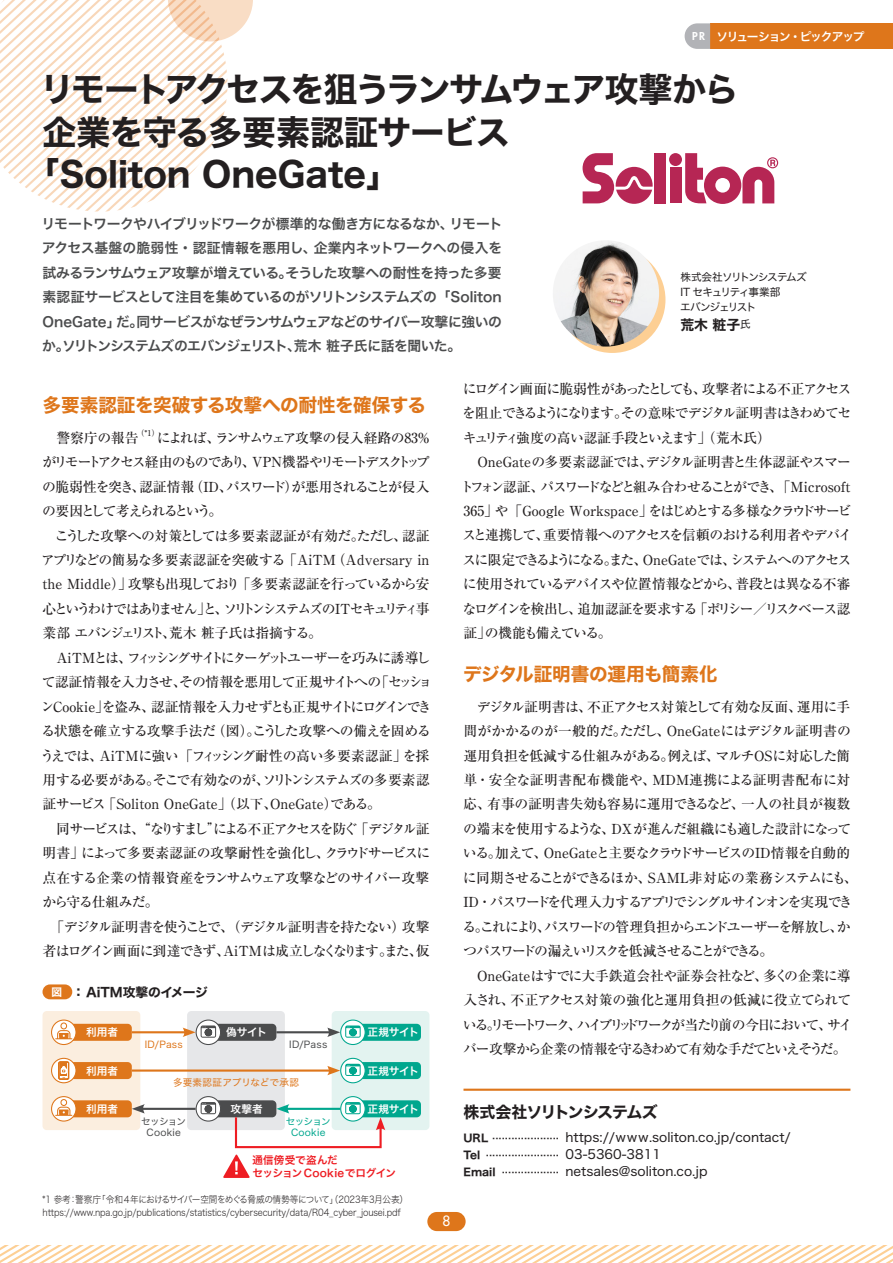
<style>
.page{position:relative;width:893px;height:1263px;background:#fff}
.page>*{position:absolute;margin:0;border:0;box-sizing:border-box;transform-origin:0 0}
.t1{font:34.05px "Hiragino Sans W7";letter-spacing:-.075em;color:#231f20}
.t2{font:34.05px "Hiragino Sans W7";color:#231f20}
.t3{font:34.05px "Hiragino Sans W7";letter-spacing:-.025em;color:#231f20}
.t4{font:18.6px "Hiragino Sans W7";letter-spacing:-.01em;color:#de761b}
.t5{font:15.9px "Hiragino Sans W7";letter-spacing:-.06em;color:#231f20}
.t6{font:500 13.8px/24.5px "Ryumin Pro";letter-spacing:-.08em;color:#231f20}
.t7{font:13.8px/24.5px "Hiragino Sans W6";letter-spacing:-.05em;color:#4b4c4d;text-align:justify}
.t8{font:13.8px "Hiragino Sans W7";color:#231f20}
.t9{font:500 13.8px "Futura Std";color:#fff}
.t10{font:12.75px/17px "Hiragino Sans W4";color:#231f20}
.t11{font:12.75px "Hiragino Sans W7";letter-spacing:-.005em;color:#231f20}
.t12{font:11.7px "Hiragino Sans W6";letter-spacing:-.1em;color:#fff}
.t13{font:10.65px/14.9px "Hiragino Sans W4";letter-spacing:-.1em;color:#231f20}
.t14{font:10.65px "Hiragino Sans W6";letter-spacing:-.005em;color:#fff}
.t15{font:10.65px/12.8px "Hiragino Sans W6";letter-spacing:.01em;color:#ee1d23}
.t16{font:9.6px/12.8px "Hiragino Sans W2";letter-spacing:-.01em;color:#231f20;scale:.91 1}
.t17{font:9.6px "Hiragino Sans W4";letter-spacing:.02em;color:#de761b}
.t18{font:9.6px/11.7px "Hiragino Sans W4";letter-spacing:.02em;color:#4b4c4d;text-align:center}
.t19{font:9.6px/11.7px "Hiragino Sans W4";letter-spacing:.02em;color:#00a78e;text-align:center}
.t20{font:500 8.1px "Ryumin Pro";color:#231f20}
.s1{font-family:"Futura Std";font-weight:800;font-size:10.65px}
.s2{font-family:"Hiragino Sans W4";font-size:10.65px}
.s3{font-size:10.65px;color:#fff}
.s4{font-family:"Hiragino Sans W7";font-size:10.65px}
</style>
<div class="page">
<div style="left:427px;top:1212px;width:39px;height:19px;background:#de761b;border-radius:10px"></div>
<div style="left:710px;top:23px;width:183px;height:26px;background:#de761b"></div>
<svg style="left:685px;top:23px;width:25px;height:26px"></svg>
<svg style="left:0;top:1246px;width:893px;height:17px"></svg>
<svg style="left:0;top:0;width:253px;height:212px"></svg>
<div style="left:332px;top:1011px;width:97px;height:119px;background:#e3f3f0;border-radius:4px"></div>
<div style="left:187px;top:1011px;width:98px;height:119px;background:#e6e7e9;border-radius:4px"></div>
<div style="left:43px;top:1011px;width:97px;height:119px;background:#fbeedf;border-radius:4px"></div>
<div style="left:559px;top:247px;width:106px;height:106px;background:#fdcf94;border-radius:50%"></div>
<img style="left:553px;top:240px;width:106px;height:107px;border-radius:53px">
<div style="left:654px;top:153px;width:12px;height:50px;background:#b62654"></div>
<div style="left:669px;top:167px;width:12px;height:36px;background:#b62654"></div>
<div style="left:669px;top:153px;width:13px;height:13px;background:#b62654;border-radius:50%"></div>
<svg style="left:583px;top:153px;width:70px;height:51px"></svg>
<svg style="left:685px;top:153px;width:93px;height:51px"></svg>
<hr style="left:463px;top:1089px;width:387px;height:2px;background:#de761b">
<div style="left:43px;top:984px;width:29px;height:15px;background:#de761b;border-radius:7px"></div>
<div style="left:64px;top:1100px;width:68px;height:17px;background:#de761b;border-radius:4px"></div>
<svg style="left:52px;top:1096px;width:24px;height:25px"></svg>
<div style="left:51px;top:1096px;width:26px;height:25px;border:1px solid #de761b;border-radius:50%"></div>
<svg style="left:55px;top:1099px;width:17px;height:17px"></svg>
<div style="left:353px;top:1100px;width:68px;height:17px;background:#00a78e;border-radius:4px"></div>
<svg style="left:341px;top:1096px;width:24px;height:25px"></svg>
<div style="left:340px;top:1096px;width:26px;height:25px;border:1px solid #00a78e;border-radius:50%"></div>
<div style="left:345px;top:1102px;width:16px;height:12px;border:2px solid #00a78e"></div>
<div style="left:208px;top:1100px;width:68px;height:17px;background:#4b4c4d;border-radius:4px"></div>
<svg style="left:196px;top:1096px;width:25px;height:25px"></svg>
<div style="left:196px;top:1096px;width:25px;height:25px;border:1px solid #4b4c4d;border-radius:50%"></div>
<div style="left:201px;top:1102px;width:15px;height:12px;border:2px solid #4b4c4d"></div>
<svg style="left:202px;top:1103px;width:13px;height:10px"></svg>
<hr style="left:141px;top:1108px;width:55px;height:2px;background:#4b4c4d">
<svg style="left:132px;top:1104px;width:13px;height:9px"></svg>
<div style="left:64px;top:1024px;width:68px;height:17px;background:#de761b;border-radius:4px"></div>
<svg style="left:52px;top:1020px;width:24px;height:24px"></svg>
<div style="left:51px;top:1019px;width:26px;height:26px;border:1px solid #de761b;border-radius:50%"></div>
<svg style="left:55px;top:1022px;width:17px;height:17px"></svg>
<div style="left:353px;top:1024px;width:68px;height:17px;background:#00a78e;border-radius:4px"></div>
<div style="left:341px;top:1020px;width:24px;height:24px;background:#fff;border-radius:50%"></div>
<div style="left:340px;top:1019px;width:26px;height:26px;border:1px solid #00a78e;border-radius:50%"></div>
<div style="left:345px;top:1025px;width:16px;height:13px;border:2px solid #00a78e"></div>
<svg style="left:346px;top:1027px;width:14px;height:10px"></svg>
<div style="left:208px;top:1024px;width:68px;height:17px;background:#4b4c4d;border-radius:4px"></div>
<svg style="left:196px;top:1020px;width:25px;height:24px"></svg>
<div style="left:196px;top:1019px;width:25px;height:26px;border:1px solid #4b4c4d;border-radius:50%"></div>
<div style="left:201px;top:1025px;width:15px;height:13px;border:2px solid #4b4c4d"></div>
<svg style="left:202px;top:1027px;width:13px;height:10px"></svg>
<hr style="left:132px;top:1031px;width:54px;height:2px;background:#de761b">
<svg style="left:183px;top:1027px;width:13px;height:10px"></svg>
<hr style="left:276px;top:1031px;width:55px;height:2px;background:#4b4c4d">
<svg style="left:327px;top:1027px;width:13px;height:10px"></svg>
<div style="left:64px;top:1062px;width:68px;height:17px;background:#de761b;border-radius:4px"></div>
<svg style="left:52px;top:1058px;width:24px;height:25px"></svg>
<div style="left:51px;top:1058px;width:26px;height:25px;border:1px solid #de761b;border-radius:50%"></div>
<svg style="left:58px;top:1061px;width:11px;height:19px"></svg>
<div style="left:353px;top:1062px;width:68px;height:17px;background:#00a78e;border-radius:4px"></div>
<svg style="left:341px;top:1058px;width:24px;height:25px"></svg>
<div style="left:340px;top:1058px;width:26px;height:25px;border:1px solid #00a78e;border-radius:50%"></div>
<div style="left:345px;top:1064px;width:16px;height:12px;border:2px solid #00a78e"></div>
<svg style="left:346px;top:1065px;width:14px;height:10px"></svg>
<hr style="left:132px;top:1069px;width:199px;height:2px;background:#de761b">
<svg style="left:327px;top:1066px;width:13px;height:9px"></svg>
<svg style="left:223px;top:1103px;width:162px;height:75px"></svg>
<p class="t12" style="left:692px;top:26px;width:174px"><span class="s1">P R</span> ソリューション・ピックアップ</p>
<h1 class="t1" style="left:40px;top:63px;width:700px">リモートアクセスを狙うランサムウェア攻撃から</h1>
<h1 class="t3" style="left:43px;top:105px;width:469px">企業を守る多要素認証サービス</h1>
<h1 class="t2" style="left:26px;top:148px;width:376px">「Soliton OneGate」</h1>
<p class="t7" style="left:41px;top:211px;width:463px">リモートワークやハイブリッドワークが標準的な働き方になるなか、リモートアクセス基盤の脆弱性・認証情報を悪用し、企業内ネットワークへの侵入を試みるランサムウェア攻撃が増えている。そうした攻撃への耐性を持った多要素認証サービスとして注目を集めているのがソリトンシステムズの「Soliton OneGate」だ。同サービスがなぜランサムウェアなどのサイバー攻撃に強いのか。ソリトンシステムズのエバンジェリスト、荒木 粧子氏に話を聞いた。</p>
<p class="t13" style="left:680px;top:269px;width:128px">株式会社ソリトンシステムズ<br>IT セキュリティ事業部<br>エバンジェリスト</p>
<p class="t8" style="left:680px;top:313px;width:72px">荒木 粧子<span class="s2">氏</span></p>
<h2 class="t4" style="left:43px;top:390px;width:385px">多要素認証を突破する攻撃への耐性を確保する</h2>
<p class="t6" style="left:43px;top:424px;width:98px">　警察庁の報告</p>
<p class="t20" style="left:137px;top:426px;width:25px">（*1）</p>
<p class="t6" style="left:41px;top:424px;width:393px;text-indent:116px">によれば、ランサムウェア攻撃の侵入経路の83％がリモートアクセス経由のものであり、VPN機器やリモートデスクトップの脆弱性を突き、認証情報（ID、パスワード）が悪用されることが侵入の要因として考えられるという。<br>　こうした攻撃への対策としては多要素認証が有効だ。ただし、認証アプリなどの簡易な多要素認証を突破する「AiTM（Adversary in the Middle）」攻撃も出現しており「多要素認証を行っているから安心というわけではありません」と、ソリトンシステムズのITセキュリティ事業部 エバンジェリスト、荒木 粧子氏は指摘する。<br>　AiTMとは、フィッシングサイトにターゲットユーザーを巧みに誘導して認証情報を入力させ、その情報を悪用して正規サイトへの「セッションCookie」を盗み、認証情報を入力せずとも正規サイトにログインできる状態を確立する攻撃手法だ（図）。こうした攻撃への備えを固めるうえでは、AiTMに強い「フィッシング耐性の高い多要素認証」を採用する必要がある。そこで有効なのが、ソリトンシステムズの多要素認証サービス「Soliton OneGate」（以下、OneGate）である。<br>　同サービスは、“なりすまし”による不正アクセスを防ぐ「デジタル証明書」によって多要素認証の攻撃耐性を強化し、クラウドサービスに点在する企業の情報資産をランサムウェア攻撃などのサイバー攻撃から守る仕組みだ。<br>　「デジタル証明書を使うことで、（デジタル証明書を持たない）攻撃者はログイン画面に到達できず、AiTMは成立しなくなります。また、仮</p>
<p class="t11" style="left:51px;top:982px;width:158px"><span class="s3">図</span> ： AiTM攻撃のイメージ</p>
<p class="t14" style="left:86px;top:1023px;width:34px">利用者</p>
<p class="t14" style="left:226px;top:1023px;width:42px">偽サイト</p>
<p class="t14" style="left:367px;top:1023px;width:53px">正規サイト</p>
<p class="t17" style="left:145px;top:1036px;width:39px">ID/Pass</p>
<p class="t18" style="left:289px;top:1038px;width:39px">ID/Pass</p>
<p class="t14" style="left:86px;top:1061px;width:34px">利用者</p>
<p class="t14" style="left:367px;top:1061px;width:53px">正規サイト</p>
<p class="t17" style="left:173px;top:1074px;width:127px">多要素認証アプリなどで承認</p>
<p class="t14" style="left:86px;top:1099px;width:34px">利用者</p>
<p class="t14" style="left:230px;top:1099px;width:34px">攻撃者</p>
<p class="t14" style="left:367px;top:1099px;width:53px">正規サイト</p>
<p class="t18" style="left:141px;top:1114px;width:46px">セッション<br>Cookie</p>
<p class="t19" style="left:286px;top:1114px;width:46px">セッション<br>Cookie</p>
<p class="t15" style="left:252px;top:1153px;width:145px">通信傍受で盗んだ<br>セッションCookieでログイン</p>
<p class="t16" style="left:43px;top:1193px;width:403px">*1 参考：警察庁「令和４年におけるサイバー空間をめぐる脅威の情勢等について」（2023年3月公表）https://www.npa.go.jp/publications/statistics/cybersecurity/data/R04_cyber_jousei.pdf</p>
<p class="t6" style="left:460px;top:375px;width:394px">にログイン画面に脆弱性があったとしても、攻撃者による不正アクセスを阻止できるようになります。その意味でデジタル証明書はきわめてセキュリティ強度の高い認証手段といえます」（荒木氏）<br>　OneGateの多要素認証では、デジタル証明書と生体認証やスマートフォン認証、パスワードなどと組み合わせることができ、「Microsoft 365」や「Google Workspace」をはじめとする多様なクラウドサービスと連携して、重要情報へのアクセスを信頼のおける利用者やデバイスに限定できるようになる。また、OneGateでは、システムへのアクセスに使用されているデバイスや位置情報などから、普段とは異なる不審なログインを検出し、追加認証を要求する「ポリシー／リスクベース認証」の機能も備えている。</p>
<h2 class="t4" style="left:463px;top:659px;width:256px">デジタル証明書の運用も簡素化</h2>
<p class="t6" style="left:462px;top:693px;width:397px">　デジタル証明書は、不正アクセス対策として有効な反面、運用に手間がかかるのが一般的だ。ただし、OneGateにはデジタル証明書の運用負担を低減する仕組みがある。例えば、マルチOSに対応した簡単・安全な証明書配布機能や、MDM連携による証明書配布に対応、有事の証明書失効も容易に運用できるなど、一人の社員が複数の端末を使用するような、DXが進んだ組織にも適した設計になっている。加えて、OneGateと主要なクラウドサービスのID情報を自動的に同期させることができるほか、SAML非対応の業務システムにも、ID・パスワードを代理入力するアプリでシングルサインオンを実現できる。これにより、パスワードの管理負担からエンドユーザーを解放し、かつパスワードの漏えいリスクを低減させることができる。<br>　OneGateはすでに大手鉄道会社や証券会社など、多くの企業に導入され、不正アクセス対策の強化と運用負担の低減に役立てられている。リモートワーク、ハイブリッドワークが当たり前の今日において、サイバー攻撃から企業の情報を守るきわめて有効な手だてといえそうだ。</p>
<p class="t5" style="left:463px;top:1099px;width:196px">株式会社ソリトンシステムズ</p>
<p class="t10" style="left:463px;top:1128px;width:329px"><span class="s4">URL</span> ······················ https://www.soliton.co.jp/contact/<br><span class="s4">Tel</span> ························ 03-5360-3811<br><span class="s4">Email</span> ··················· netsales@soliton.co.jp</p>
<p class="t9" style="left:442px;top:1212px;width:9px">8</p>
</div>
